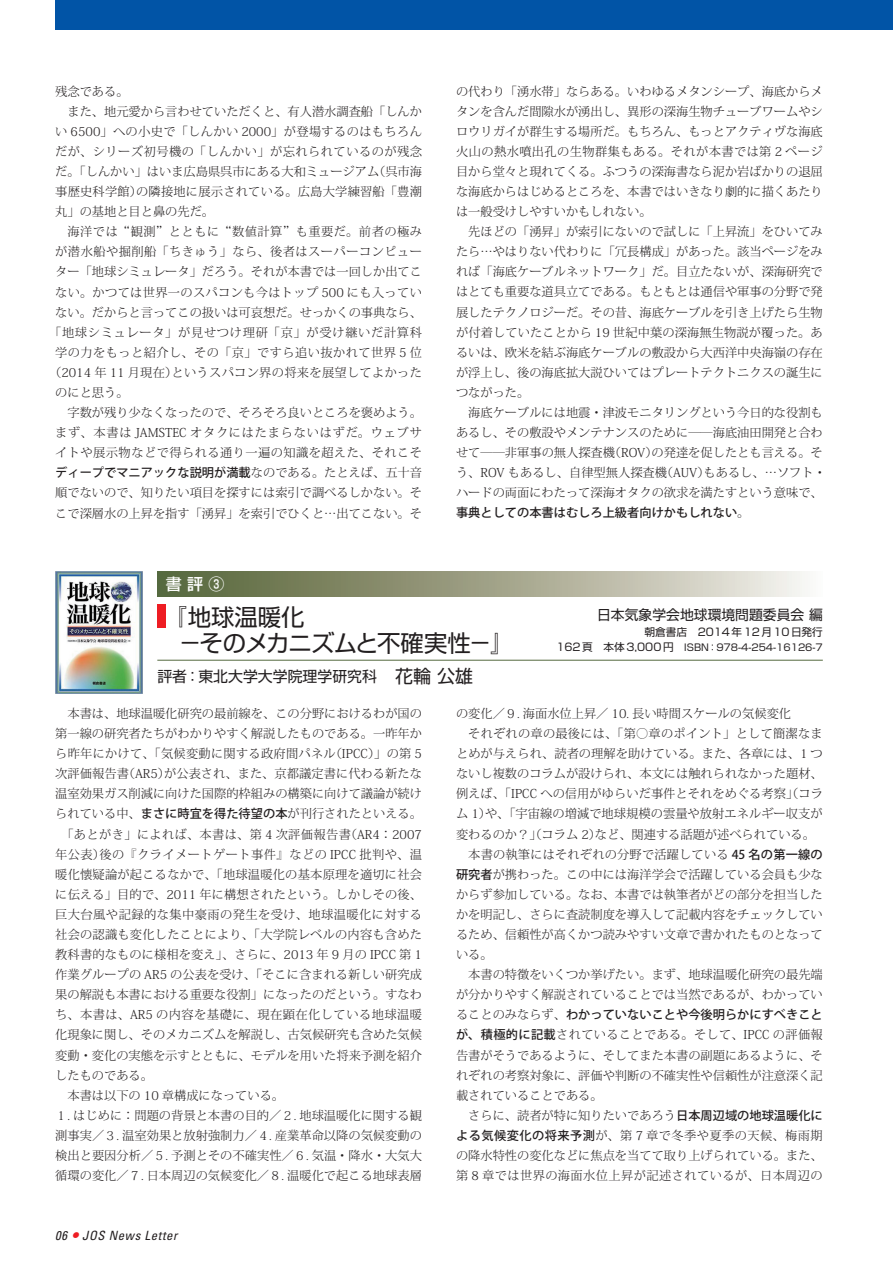
<style>
.page{position:relative;width:893px;height:1263px;background:#fff}
.page>*{position:absolute;margin:0;border:0;box-sizing:border-box;transform-origin:0 0}
.t1{font:23.4px/26.5px "Shin Go Pro";color:#231f20}
.t2{font:500 15.9px "Shin Go Pro";color:#fff}
.t3{font:14.85px "Shin Go Pro";color:#231f20}
.t4{font:13.8px "Shin Go Pro";color:#231f20}
.t5{font:italic condensed 12.75px "Univers";letter-spacing:.05em;color:#231f20}
.t6{font:300 12.15px/20.1px "Koz Min Pro";color:#231f20;text-align:justify}
.t7{font:300 12.15px "Koz Min Pro";letter-spacing:.02em;color:#231f20}
.t8{font:300 12.15px "Koz Min Pro";letter-spacing:.04em;color:#231f20}
.t9{font:300 12.15px "Koz Min Pro";letter-spacing:.035em;color:#231f20}
.t10{font:500 12.15px "Koz Go Pro";color:#231f20}
.t11{font:300 12.15px "Koz Min Pro";letter-spacing:.03em;color:#231f20}
.t12{font:300 12.15px "Koz Min Pro";letter-spacing:.025em;color:#231f20}
.t13{font:300 12.15px "Koz Min Pro";letter-spacing:.06em;color:#231f20}
.t14{font:300 12.15px "Koz Min Pro";letter-spacing:.055em;color:#231f20}
.t15{font:10.65px "Shin Go Pro";color:#231f20}
.t16{font:9.6px "Shin Go Pro";color:#231f20}
.s1{font-family:"Koz Min Pro";font-weight:300}
.s2{font-size:18px}
.s3{font-family:"Koz Go Pro";font-weight:500}
.s4{font-size:10.65px}
.s5{font-size:19.2px;color:#ee1d23}
</style>
<div class="page">
<div style="left:55px;top:0;width:838px;height:30px;background:#0154a6"></div>
<hr style="left:157px;top:660px;width:666px;height:1px;background:#54693f">
<div style="left:157px;top:604px;width:9px;height:23px;background:#ee1d23"></div>
<svg style="left:157px;top:571px;width:648px;height:26px"></svg>
<img style="left:55px;top:571px;width:87px;height:123px">
<p class="t6" style="left:55px;top:81px;width:75px">残念である。</p>
<p class="t6" style="left:67px;top:101px;width:356px">また、地元愛から言わせていただくと、有人潜水調査船「しんか</p>
<p class="t11" style="left:55px;top:123px;width:368px">い 6500」への小史で「しんかい 2000」が登場するのはもちろん</p>
<p class="t8" style="left:55px;top:143px;width:368px">だが、シリーズ初号機の「しんかい」が忘れられているのが残念</p>
<p class="t6" style="left:55px;top:161px;width:368px">だ。「しんかい」はいま広島県呉市にある大和ミュージアム（呉市海</p>
<p class="t7" style="left:55px;top:183px;width:368px">事歴史科学館）の隣接地に展示されている。広島大学練習船「豊潮</p>
<p class="t6" style="left:55px;top:201px;width:160px">丸」の基地と目と鼻の先だ。</p>
<p class="t8" style="left:67px;top:223px;width:356px">海洋では“観測”とともに“数値計算”も重要だ。前者の極み</p>
<p class="t8" style="left:55px;top:243px;width:368px">が潜水船や掘削船「ちきゅう」なら、後者はスーパーコンピュー</p>
<p class="t6" style="left:55px;top:262px;width:368px">ター「地球シミュレータ」だろう。それが本書では一回しか出てこ</p>
<p class="t12" style="left:55px;top:284px;width:368px">ない。かつては世界一のスパコンも今はトップ 500 にも入ってい</p>
<p class="t6" style="left:55px;top:302px;width:368px">ない。だからと言ってこの扱いは可哀想だ。せっかくの事典なら、</p>
<p class="t14" style="left:49px;top:324px;width:374px">「地球シミュレータ」が見せつけ理研「京」が受け継いだ計算科</p>
<p class="t9" style="left:55px;top:344px;width:368px">学の力をもっと紹介し、その「京」ですら追い抜かれて世界 5 位</p>
<p class="t12" style="left:49px;top:364px;width:374px">（2014 年 11 月現在）というスパコン界の将来を展望してよかった</p>
<p class="t6" style="left:55px;top:382px;width:75px">のにと思う。</p>
<p class="t6" style="left:67px;top:402px;width:356px">字数が残り少なくなったので、そろそろ良いところを褒めよう。</p>
<p class="t13" style="left:55px;top:424px;width:368px">まず、本書は JAMSTEC オタクにはたまらないはずだ。ウェブサ</p>
<p class="t9" style="left:55px;top:444px;width:368px">イトや展示物などで得られる通り一遍の知識を超えた、それこそ</p>
<p class="t10" style="left:55px;top:465px;width:368px">ディープでマニアックな説明が満載<span class="s1">なのである。たとえば、五十音</span></p>
<p class="t6" style="left:55px;top:482px;width:368px">順でないので、知りたい項目を探すには索引で調べるしかない。そこで深層水の上昇を指す「湧昇」を索引でひくと…出てこない。そ</p>
<h2 class="t2" style="left:166px;top:571px;width:76px">書 評 ③　</h2>
<p class="t6" style="left:456px;top:81px;width:368px">の代わり「湧水帯」ならある。いわゆるメタンシープ、海底からメタンを含んだ間隙水が湧出し、異形の深海生物チューブワームやシロウリガイが群生する場所だ。もちろん、もっとアクティヴな海底火山の熱水噴出孔の生物群集もある。それが本書では第 2 ページ目から堂々と現れてくる。ふつうの深海書なら泥か岩ばかりの退屈な海底からはじめるところを、本書ではいきなり劇的に描くあたりは一般受けしやすいかもしれない。</p>
<p class="t6" style="left:456px;top:221px;width:368px;text-indent:12px">先ほどの「湧昇」が索引にないので試しに「上昇流」をひいてみたら…やはりない代わりに「冗長構成」があった。該当ページをみれば「海底ケーブルネットワーク」だ。目立たないが、深海研究ではとても重要な道具立てである。もともとは通信や軍事の分野で発展したテクノロジーだ。その昔、海底ケーブルを引き上げたら生物が付着していたことから 19 世紀中葉の深海無生物説が覆った。あるいは、欧米を結ぶ海底ケーブルの敷設から大西洋中央海嶺の存在が浮上し、後の海底拡大説ひいてはプレートテクトニクスの誕生につながった。</p>
<p class="t6" style="left:456px;top:402px;width:371px;text-align:left;text-indent:12px">海底ケーブルには地震・津波モニタリングという今日的な役割もあるし、その敷設やメンテナンスのために――海底油田開発と合わせて――非軍事の無人探査機（ROV）の発達を促したとも言える。そう、ROV もあるし、自律型無人探査機（AUV）もあるし、…ソフト・ハードの両面にわたって深海オタクの欲求を満たすという意味で、</p>
<p class="t10" style="left:456px;top:505px;width:295px">事典としての本書はむしろ上級者向けかもしれない<span class="s1">。</span></p>
<h1 class="t1" style="left:157px;top:601px;width:358px">『地球温暖化<br>　－そのメカニズムと不確実性－』</h1>
<p class="t3" style="left:157px;top:664px;width:318px">評者：東北大学大学院理学研究科<span class="s2">　花輪公雄</span></p>
<p class="t6" style="left:68px;top:703px;width:356px">本書は、地球温暖化研究の最前線を、この分野におけるわが国の</p>
<p class="t6" style="left:55px;top:723px;width:368px">第一線の研究者たちがわかりやすく解説したものである。一昨年か</p>
<p class="t7" style="left:55px;top:745px;width:368px">ら昨年にかけて、「気候変動に関する政府間パネル（IPCC）」の第 5</p>
<p class="t6" style="left:55px;top:763px;width:368px">次評価報告書（AR5）が公表され、また、京都議定書に代わる新たな</p>
<p class="t6" style="left:55px;top:783px;width:368px">温室効果ガス削減に向けた国際的枠組みの構築に向けて議論が続け</p>
<p class="t6" style="left:55px;top:803px;width:368px">られている中、<span class="s3">まさに時宜を得た待望の本</span>が刊行されたといえる。</p>
<p class="t11" style="left:61px;top:825px;width:362px">「あとがき」によれば、本書は、第 4 次評価報告書（AR4：2007</p>
<p class="t8" style="left:55px;top:846px;width:368px">年公表）後の『クライメートゲート事件』などの IPCC 批判や、温</p>
<p class="t7" style="left:55px;top:866px;width:368px">暖化懐疑論が起こるなかで、「地球温暖化の基本原理を適切に社会</p>
<p class="t6" style="left:55px;top:884px;width:368px">に伝える」目的で、2011 年に構想されたという。しかしその後、</p>
<p class="t9" style="left:55px;top:906px;width:368px">巨大台風や記録的な集中豪雨の発生を受け、地球温暖化に対する</p>
<p class="t7" style="left:55px;top:926px;width:368px">社会の認識も変化したことにより、「大学院レベルの内容も含めた</p>
<p class="t6" style="left:55px;top:944px;width:368px">教科書的なものに様相を変え」、さらに、2013 年 9 月の IPCC 第 1</p>
<p class="t6" style="left:55px;top:964px;width:368px">作業グループの AR5 の公表を受け、「そこに含まれる新しい研究成</p>
<p class="t6" style="left:55px;top:984px;width:368px">果の解説も本書における重要な役割」になったのだという。すなわ</p>
<p class="t8" style="left:55px;top:1006px;width:368px">ち、本書は、AR5 の内容を基礎に、現在顕在化している地球温暖</p>
<p class="t6" style="left:55px;top:1024px;width:368px">化現象に関し、そのメカニズムを解説し、古気候研究も含めた気候</p>
<p class="t6" style="left:55px;top:1045px;width:368px">変動・変化の実態を示すとともに、モデルを用いた将来予測を紹介</p>
<p class="t6" style="left:55px;top:1065px;width:99px">したものである。</p>
<p class="t6" style="left:55px;top:1085px;width:230px">　本書は以下の 10 章構成になっている。</p>
<p class="t6" style="left:55px;top:1105px;width:368px">１. はじめに：問題の背景と本書の目的／２. 地球温暖化に関する観測事実／３. 温室効果と放射強制力／４. 産業革命以降の気候変動の検出と要因分析／５. 予測とその不確実性／６. 気温・降水・大気大循環の変化／７. 日本周辺の気候変化／８. 温暖化で起こる地球表層</p>
<p class="t4" style="left:597px;top:604px;width:227px">日本気象学会地球環境問題委員会編</p>
<p class="t15" style="left:645px;top:623px;width:180px">朝倉書店　2014年12月10日発行</p>
<p class="t16" style="left:556px;top:639px;width:268px"><span class="s4">162頁　本体3,000円　</span>ISBN：978-4-254-16126-7</p>
<p class="t6" style="left:456px;top:703px;width:337px">の変化／９. 海面水位上昇／ 10. 長い時間スケールの気候変化</p>
<p class="t7" style="left:468px;top:725px;width:356px">それぞれの章の最後には、「第○章のポイント」として簡潔なま</p>
<p class="t6" style="left:456px;top:743px;width:368px">とめが与えられ、読者の理解を助けている。また、各章には、1 つ</p>
<p class="t6" style="left:456px;top:763px;width:368px">ないし複数のコラムが設けられ、本文には触れられなかった題材、</p>
<p class="t6" style="left:456px;top:783px;width:368px">例えば、「IPCC への信用がゆらいだ事件とそれをめぐる考察」（コラ</p>
<p class="t6" style="left:456px;top:803px;width:368px">ム 1）や、「宇宙線の増減で地球規模の雲量や放射エネルギー収支が</p>
<p class="t6" style="left:456px;top:824px;width:360px">変わるのか？」（コラム 2）など、関連する話題が述べられている。</p>
<p class="t6" style="left:468px;top:844px;width:356px">本書の執筆にはそれぞれの分野で活躍している <span class="s3">45 名の第一線の</span></p>
<p class="t6" style="left:456px;top:864px;width:368px"><span class="s3">研究者</span>が携わった。この中には海洋学会で活躍している会員も少な</p>
<p class="t6" style="left:456px;top:884px;width:368px">からず参加している。なお、本書では執筆者がどの部分を担当した</p>
<p class="t6" style="left:456px;top:904px;width:368px">かを明記し、さらに査読制度を導入して記載内容をチェックしてい</p>
<p class="t6" style="left:456px;top:924px;width:368px">るため、信頼性が高くかつ読みやすい文章で書かれたものとなって</p>
<p class="t6" style="left:456px;top:944px;width:38px">いる。</p>
<p class="t6" style="left:468px;top:964px;width:356px">本書の特徴をいくつか挙げたい。まず、地球温暖化研究の最先端</p>
<p class="t6" style="left:456px;top:984px;width:368px">が分かりやすく解説されていることでは当然であるが、わかってい</p>
<p class="t10" style="left:456px;top:1007px;width:368px"><span class="s1">ることのみならず、</span>わかっていないことや今後明らかにすべきこと</p>
<p class="t6" style="left:456px;top:1024px;width:368px"><span class="s3">が、積極的に記載</span>されていることである。そして、IPCC の評価報告書がそうであるように、そしてまた本書の副題にあるように、それぞれの考察対象に、評価や判断の不確実性や信頼性が注意深く記載されていることである。</p>
<p class="t6" style="left:456px;top:1105px;width:368px;text-indent:12px">さらに、読者が特に知りたいであろう<span class="s3">日本周辺域の地球温暖化による気候変化の将来予測</span>が、第 7 章で冬季や夏季の天候、梅雨期の降水特性の変化などに焦点を当てて取り上げられている。また、第 8 章では世界の海面水位上昇が記述されているが、日本周辺の</p>
<p class="t5" style="left:55px;top:1227px;width:124px">06 <span class="s5">•</span> JOS News Letter</p>
</div>
